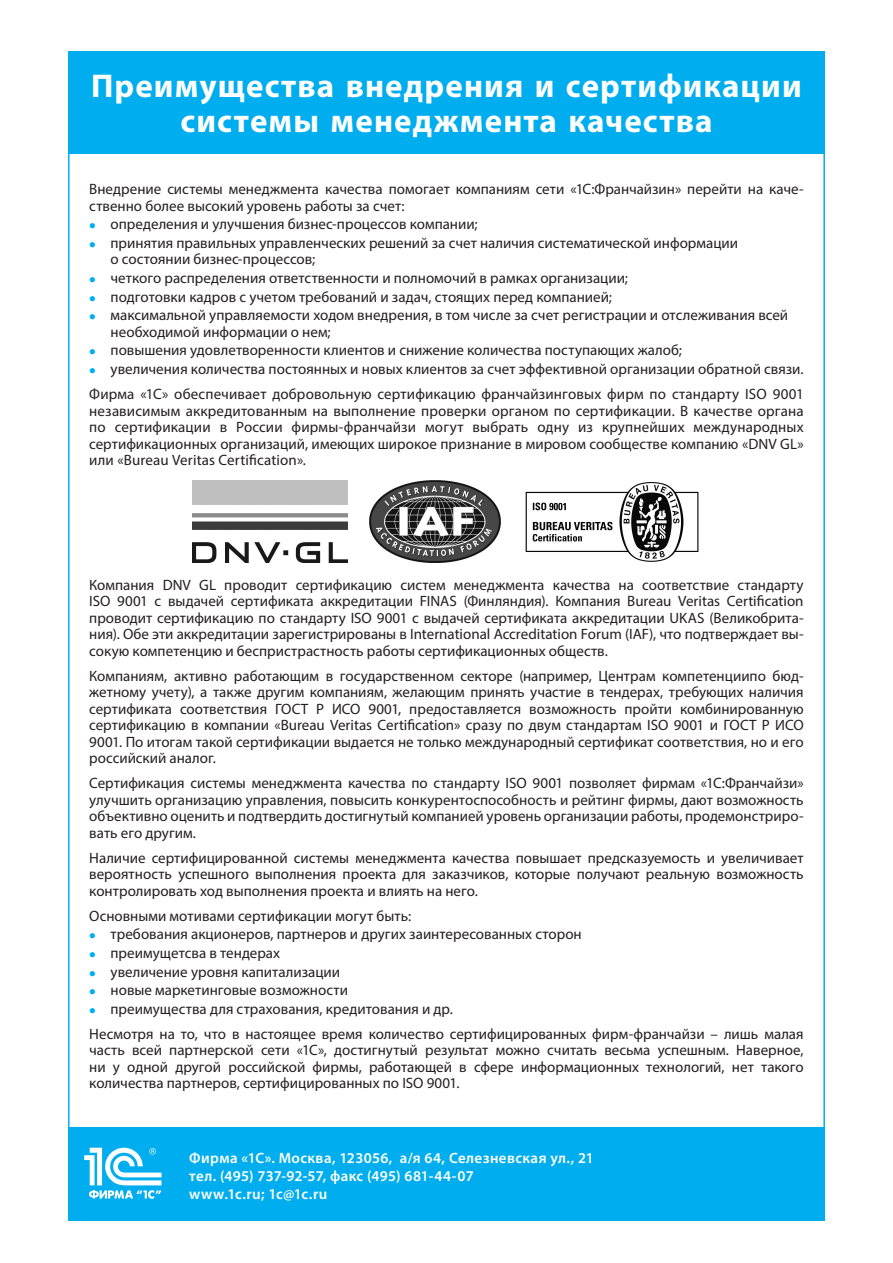
<style>
.page{position:relative;width:893px;height:1263px;background:#fff}
.page>*{position:absolute;margin:0;border:0;box-sizing:border-box;transform-origin:0 0}
.t1{font:700 33px/34.5px "Myriad Pro";letter-spacing:.035em;color:#fff;text-align:center}
.t2{font:15px/16.5px "Myriad Pro";color:#231f20;text-align:justify}
.t3{font:600 15px "Myriad Pro";letter-spacing:.025em;color:#fff}
.s1{color:#00aeef}
</style>
<div class="page">
<div style="left:68px;top:51px;width:757px;height:102px;background:#00aeef"></div>
<div style="left:68px;top:1127px;width:757px;height:93px;background:#00aeef"></div>
<svg style="left:84px;top:1148px;width:77px;height:51px"></svg>
<img style="left:525px;top:482px;width:174px;height:80px">
<img style="left:369px;top:480px;width:132px;height:82px">
<img style="left:193px;top:480px;width:154px;height:82px">
<p class="t1" style="left:91px;top:68px;width:712px">Преимущества внедрения и сертификации системы менеджмента качества</p>
<p class="t2" style="left:89px;top:181px;width:716px">Внедрение системы менеджмента качества помогает компаниям сети «1С:Франчайзин» перейти на каче&shy;ственно более высокий уровень работы за счет:</p>
<p class="t2" style="left:89px;top:216px;width:390px"><span class="s1">●</span> определения и улучшения бизнес-процессов компании;</p>
<p class="t2" style="left:111px;top:234px;width:629px;text-indent:-21px"><span class="s1">●</span> принятия правильных управленческих решений за счет наличия систематической информации о состоянии бизнес-процессов;</p>
<p class="t2" style="left:89px;top:269px;width:540px"><span class="s1">●</span> четкого распределения ответственности и полномочий в рамках организации;</p>
<p class="t2" style="left:89px;top:288px;width:524px"><span class="s1">●</span> подготовки кадров с учетом требований и задач, стоящих перед компанией;</p>
<p class="t2" style="left:111px;top:307px;width:679px;text-indent:-21px"><span class="s1">●</span> максимальной управляемости ходом внедрения, в том числе за счет регистрации и отслеживания всей необходимой информации о нем;</p>
<p class="t2" style="left:89px;top:342px;width:594px"><span class="s1">●</span> повышения удовлетворенности клиентов и снижение количества поступающих жалоб;</p>
<p class="t2" style="left:89px;top:360px;width:716px"><span class="s1">●</span> увеличения количества постоянных и новых клиентов за счет эффективной организации обратной связи.</p>
<p class="t2" style="left:89px;top:385px;width:716px">Фирма «1С» обеспечивает добровольную сертификацию франчайзинговых фирм по стандарту ISO 9001 независимым аккредитованным на выполнение проверки органом по сертификации. В качестве органа по сертификации в России фирмы-франчайзи могут выбрать одну из крупнейших международных сертификационных организаций, имеющих широкое признание в мировом сообществе компанию «DNV GL» или «Bureau Veritas Certification».</p>
<p class="t2" style="left:89px;top:576px;width:716px">Компания DNV GL проводит сертификацию систем менеджмента качества на соответствие стандарту ISO 9001 с выдачей сертификата аккредитации FINAS (Финляндия). Компания Bureau Veritas Certification проводит сертификацию по стандарту ISO 9001 с выдачей сертификата аккредитации UKAS (Великобрита&shy;ния). Обе эти аккредитации зарегистрированы в International Accreditation Forum (IAF), что подтверждает вы&shy;сокую компетенцию и беспристрастность работы сертификационных обществ.</p>
<p class="t2" style="left:89px;top:667px;width:716px">Компаниям, активно работающим в государственном секторе (например, Центрам компетенциипо бюд&shy;жетному учету), а также другим компаниям, желающим принять участие в тендерах, требующих наличия сертификата соответствия ГОСТ Р ИСО 9001, предоставляется возможность пройти комбинированную сертификацию в компании «Bureau Veritas Certification» сразу по двум стандартам ISO 9001 и ГОСТ Р ИСО 9001. По итогам такой сертификации выдается не только международный сертификат соответствия, но и его российский аналог.</p>
<p class="t2" style="left:89px;top:774px;width:716px">Сертификация системы менеджмента качества по стандарту ISO 9001 позволяет фирмам «1С:Франчайзи» улучшить организацию управления, повысить конкурентоспособность и рейтинг фирмы, дают возможность объективно оценить и подтвердить достигнутый компанией уровень организации работы, продемонстриро&shy;вать его другим.</p>
<p class="t2" style="left:89px;top:849px;width:716px">Наличие сертифицированной системы менеджмента качества повышает предсказуемость и увеличивает вероятность успешного выполнения проекта для заказчиков, которые получают реальную возможность контролировать ход выполнения проекта и влиять на него.</p>
<p class="t2" style="left:89px;top:907px;width:323px">Основными мотивами сертификации могут быть:</p>
<p class="t2" style="left:89px;top:926px;width:494px"><span class="s1">●</span> требования акционеров, партнеров и других заинтересованных сторон</p>
<p class="t2" style="left:89px;top:944px;width:192px"><span class="s1">●</span> преимущетсва в тендерах</p>
<p class="t2" style="left:89px;top:963px;width:252px"><span class="s1">●</span> увеличение уровня капитализации</p>
<p class="t2" style="left:89px;top:981px;width:260px"><span class="s1">●</span> новые маркетинговые возможности</p>
<p class="t2" style="left:89px;top:1000px;width:365px"><span class="s1">●</span> преимущества для страхования, кредитования и др.</p>
<p class="t2" style="left:89px;top:1025px;width:716px">Несмотря на то, что в настоящее время количество сертифицированных фирм-франчайзи – лишь малая часть всей партнерской сети «1С», достигнутый результат можно считать весьма успешным. Наверное, ни у одной другой российской фирмы, работающей в сфере информационных технологий, нет такого количества партнеров, сертифицированных по ISO 9001.</p>
<p class="t3" style="left:189px;top:1148px;width:406px">Фирма «1С». Москва, 123056, а/я 64, Селезневская ул., 21</p>
<p class="t3" style="left:189px;top:1166px;width:286px">тел. (495) 737-92-57, факс (495) 681-44-07</p>
<p class="t3" style="left:189px;top:1184px;width:140px">www.1c.ru; 1c@1c.ru</p>
</div>
